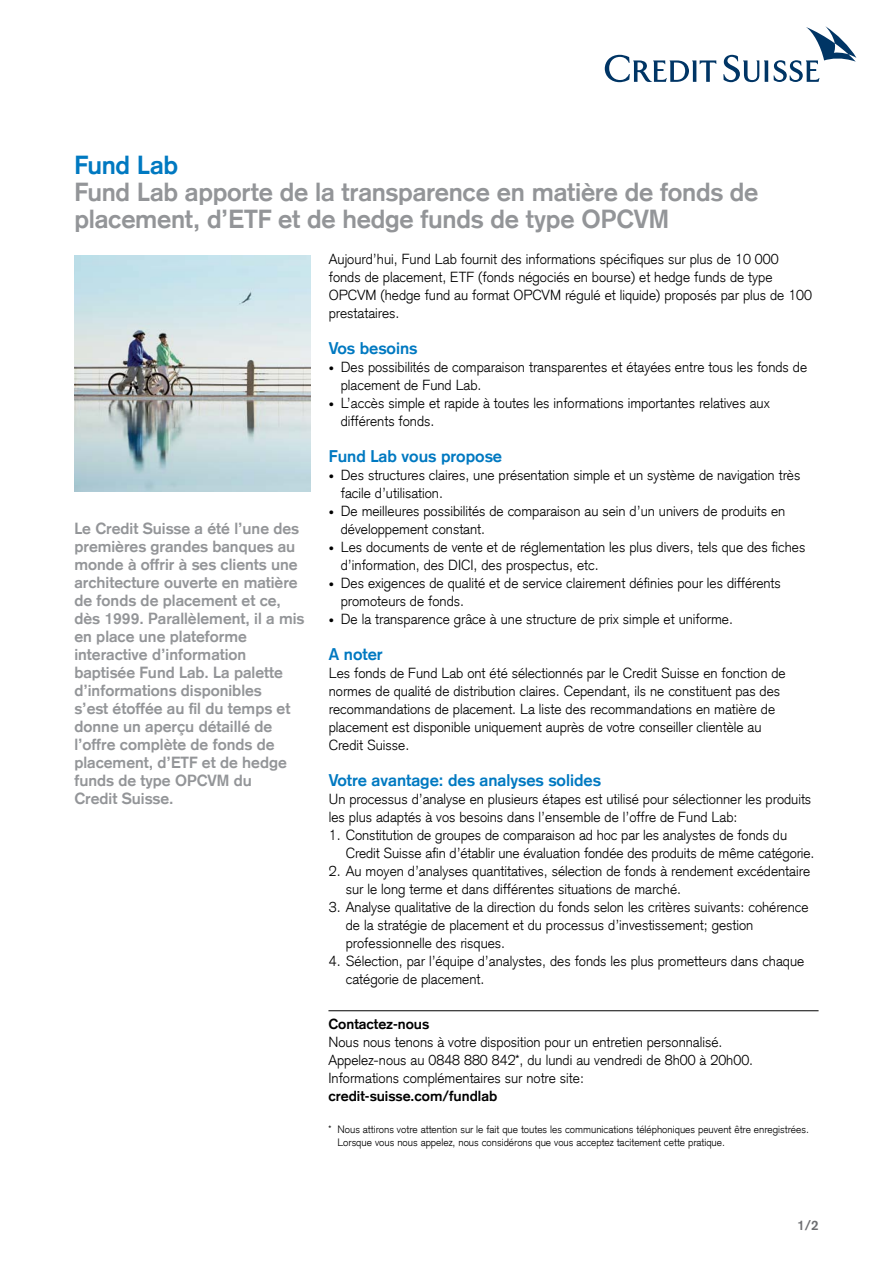
<style>
.page{position:relative;width:893px;height:1263px;background:#fff}
.page>*{position:absolute;margin:0;border:0;box-sizing:border-box;transform-origin:0 0}
.t1{font:700 25.5px/27px "Credit Suisse Type";letter-spacing:-.01em;color:#939598}
.t2{font:700 25.5px "Credit Suisse Type";letter-spacing:-.01em;color:#0079c1}
.t3{font:700 16.5px "Credit Suisse Type";color:#0079c1}
.t4{font:700 15.75px/18px "Credit Suisse Type";color:#939598}
.t5{font:300 14.25px/18px "Credit Suisse Type";color:#000}
.t6{font:700 14.25px "Credit Suisse Type";color:#000}
.t7{font:700 13.5px "Credit Suisse Type";color:#6d6e71}
.t8{font:300 10.5px/13.5px "Credit Suisse Type";color:#000}
.s1{font-size:10.5px}
</style>
<div class="page">
<hr style="left:328px;top:1010px;width:491px;height:1px;background:#000">
<svg style="left:605px;top:26px;width:251px;height:56px"></svg>
<img style="left:74px;top:255px;width:236px;height:236px">
<h1 class="t2" style="left:74px;top:150px;width:105px">Fund Lab</h1>
<h1 class="t1" style="left:74px;top:179px;width:686px">Fund Lab apporte de la transparence en matière de fonds de placement, d’ETF et de hedge funds de type OPCVM</h1>
<p class="t4" style="left:74px;top:520px;width:232px">Le Credit Suisse a été l’une des premières grandes banques au monde à offrir à ses clients une architecture ouverte en matière de fonds de placement et ce, dès 1999. Parallèlement, il a mis en place une plateforme interactive d’information baptisée Fund Lab. La palette d’informations disponibles<br>s’est étoffée au fil du temps et donne un aperçu détaillé de l’offre complète de fonds de placement, d’ETF et de hedge funds de type OPCVM du<br>Credit Suisse.</p>
<p class="t5" style="left:329px;top:250px;width:485px">Aujourd’hui, Fund Lab fournit des informations spécifiques sur plus de 10 000 fonds de placement, ETF (fonds négociés en bourse) et hedge funds de type OPCVM (hedge fund au format OPCVM régulé et liquide) proposés par plus de 100 prestataires.</p>
<p class="t3" style="left:329px;top:338px;width:90px">Vos besoins</p>
<p class="t5" style="left:341px;top:358px;width:468px;text-indent:-12px"><span class="s1">•</span> Des possibilités de comparaison transparentes et étayées entre tous les fonds de placement de Fund Lab.</p>
<p class="t5" style="left:341px;top:394px;width:430px;text-indent:-12px"><span class="s1">•</span> L’accès simple et rapide à toutes les informations importantes relatives aux différents fonds.</p>
<p class="t3" style="left:329px;top:446px;width:175px">Fund Lab vous propose</p>
<p class="t5" style="left:341px;top:466px;width:461px;text-indent:-12px"><span class="s1">•</span> Des structures claires, une présentation simple et un système de navigation très facile d’utilisation.</p>
<p class="t5" style="left:341px;top:502px;width:446px;text-indent:-12px"><span class="s1">•</span> De meilleures possibilités de comparaison au sein d’un univers de produits en développement constant.</p>
<p class="t5" style="left:341px;top:538px;width:466px;text-indent:-12px"><span class="s1">•</span> Les documents de vente et de réglementation les plus divers, tels que des fiches d’information, des DICI, des prospectus, etc.</p>
<p class="t5" style="left:341px;top:574px;width:441px;text-indent:-12px"><span class="s1">•</span> Des exigences de qualité et de service clairement définies pour les différents promoteurs de fonds.</p>
<p class="t5" style="left:329px;top:610px;width:406px"><span class="s1">•</span> De la transparence grâce à une structure de prix simple et uniforme.</p>
<p class="t3" style="left:329px;top:644px;width:55px">A noter</p>
<p class="t5" style="left:329px;top:664px;width:458px">Les fonds de Fund Lab ont été sélectionnés par le Credit Suisse en fonction de normes de qualité de distribution claires. Cependant, ils ne constituent pas des recommandations de placement. La liste des recommandations en matière de placement est disponible uniquement auprès de votre conseiller clientèle au Credit Suisse.</p>
<p class="t3" style="left:329px;top:770px;width:274px">Votre avantage: des analyses solides</p>
<p class="t5" style="left:329px;top:790px;width:484px">Un processus d’analyse en plusieurs étapes est utilisé pour sélectionner les produits les plus adaptés à vos besoins dans l’ensemble de l’offre de Fund Lab:</p>
<p class="t5" style="left:346px;top:826px;width:470px;text-indent:-17px">1. Constitution de groupes de comparaison ad hoc par les analystes de fonds du<br>Credit Suisse afin d’établir une évaluation fondée des produits de même catégorie.</p>
<p class="t5" style="left:346px;top:862px;width:466px;text-indent:-17px">2. Au moyen d’analyses quantitatives, sélection de fonds à rendement excédentaire sur le long terme et dans différentes situations de marché.</p>
<p class="t5" style="left:346px;top:898px;width:464px;text-indent:-17px">3. Analyse qualitative de la direction du fonds selon les critères suivants: cohérence de la stratégie de placement et du processus d’investissement; gestion professionnelle des risques.</p>
<p class="t5" style="left:346px;top:952px;width:460px;text-indent:-17px">4. Sélection, par l’équipe d’analystes, des fonds les plus prometteurs dans chaque catégorie de placement.</p>
<p class="t6" style="left:328px;top:1016px;width:102px">Contactez-nous</p>
<p class="t5" style="left:328px;top:1033px;width:426px">Nous nous tenons à votre disposition pour un entretien personnalisé.<br>Appelez-nous au 0848 880 842*, du lundi au vendredi de 8h00 à 20h00.<br>Informations complémentaires sur notre site:</p>
<p class="t6" style="left:328px;top:1088px;width:170px">credit-suisse.com/fundlab</p>
<p class="t8" style="left:337px;top:1122px;width:473px;text-indent:-9px">* Nous attirons votre attention sur le fait que toutes les communications téléphoniques peuvent être enregistrées.<br>Lorsque vous nous appelez, nous considérons que vous acceptez tacitement cette pratique.</p>
<p class="t7" style="left:797px;top:1217px;width:23px">1/2</p>
</div>
